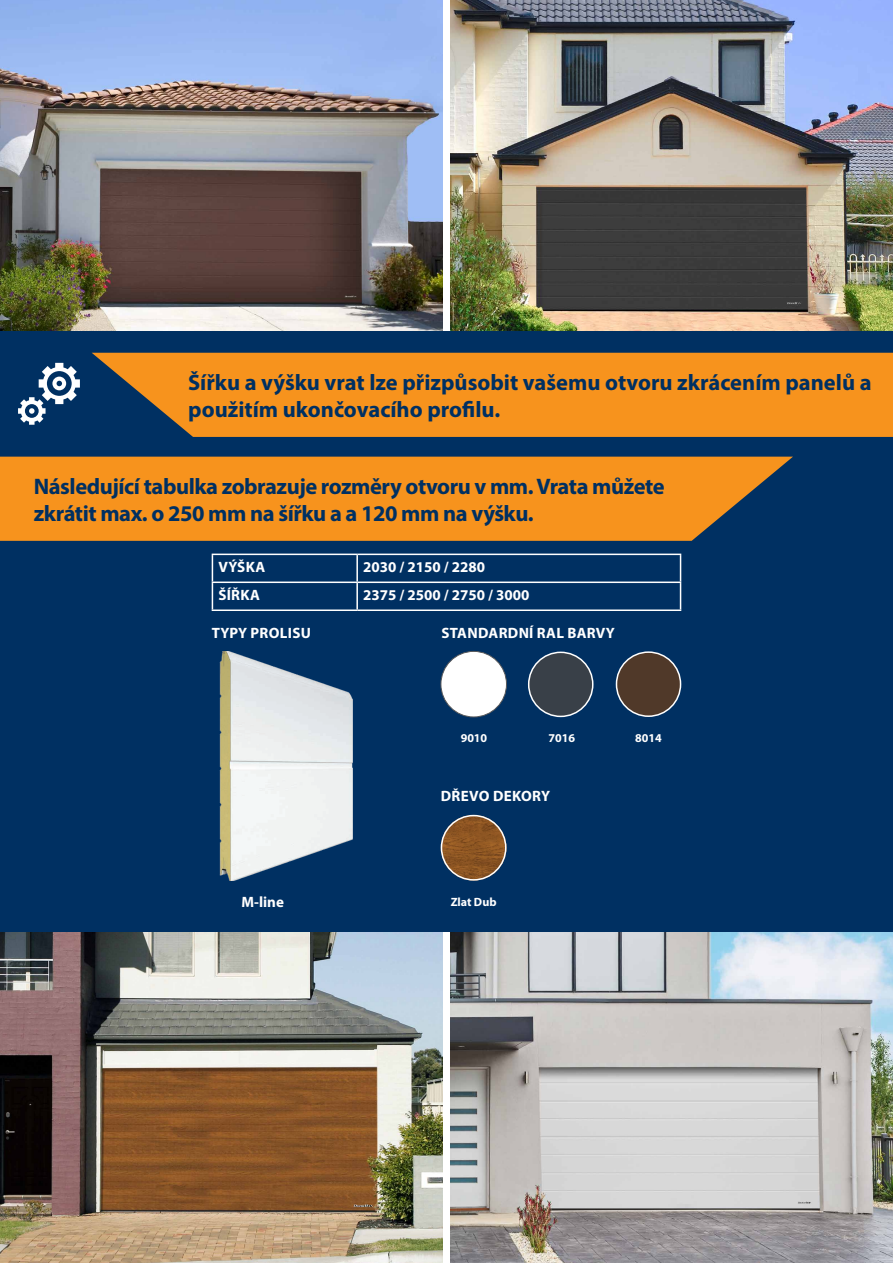
<style>
.page{position:relative;width:893px;height:1263px;background:#fff}
.page>*{position:absolute;margin:0;border:0;box-sizing:border-box;transform-origin:0 0}
.t1{font:700 22.5px/27px "Myriad Pro";letter-spacing:-.015em;color:#003062}
.t2{font:700 15px "Myriad Pro";letter-spacing:.01em;color:#fff}
.t3{font:700 12px "Myriad Pro";color:#fff}
</style>
<div class="page">
<img style="left:0;top:0;width:442px;height:331px">
<img style="left:0;top:932px;width:442px;height:331px">
<img style="left:451px;top:0;width:442px;height:331px">
<img style="left:451px;top:932px;width:442px;height:331px">
<div style="left:0;top:331px;width:893px;height:601px;background:#003062"></div>
<svg style="left:18px;top:363px;width:62px;height:62px"></svg>
<svg style="left:0;top:457px;width:793px;height:84px;background:#e68c21"></svg>
<img style="left:441px;top:815px;width:65px;height:66px;border-radius:33px">
<div style="left:441px;top:815px;width:65px;height:66px;border:2px solid #fff;border-radius:50%"></div>
<div style="left:441px;top:651px;width:65px;height:66px;background:#fff;border-radius:50%"></div>
<div style="left:441px;top:651px;width:66px;height:66px;border:1px solid #57585a;border-radius:50%"></div>
<div style="left:616px;top:652px;width:65px;height:64px;background:#503929;border-radius:50%"></div>
<div style="left:616px;top:651px;width:65px;height:66px;border:2px solid #fff;border-radius:50%"></div>
<div style="left:529px;top:652px;width:64px;height:64px;background:#394048;border-radius:50%"></div>
<div style="left:528px;top:652px;width:65px;height:65px;border:2px solid #fff;border-radius:50%"></div>
<img style="left:219px;top:651px;width:134px;height:230px">
<svg style="left:92px;top:353px;width:801px;height:84px;background:#e78c21"></svg>
<hr style="left:212px;top:554px;width:145px;height:1px;background:#fff">
<hr style="left:357px;top:554px;width:324px;height:1px;background:#fff">
<hr style="left:356px;top:555px;width:2px;height:26px;background:#fff">
<hr style="left:212px;top:581px;width:145px;height:2px;background:#fff">
<svg style="left:212px;top:555px;width:1px;height:54px"></svg>
<hr style="left:357px;top:581px;width:324px;height:2px;background:#fff">
<hr style="left:356px;top:583px;width:2px;height:26px;background:#fff">
<svg style="left:680px;top:555px;width:1px;height:54px"></svg>
<hr style="left:212px;top:609px;width:145px;height:2px;background:#fff">
<hr style="left:357px;top:609px;width:324px;height:2px;background:#fff">
<p class="t1" style="left:188px;top:369px;width:685px">Šířku a výšku vrat lze přizpůsobit vašemu otvoru zkrácením panelů a použitím ukončovacího profilu.</p>
<p class="t1" style="left:34px;top:472px;width:632px">Následující tabulka zobrazuje rozměry otvoru v mm. Vrata můžete zkrátit max. o 250 mm na šířku a a 120 mm na výšku.</p>
<p class="t2" style="left:219px;top:557px;width:48px">VÝŠKA</p>
<p class="t2" style="left:363px;top:557px;width:123px">2030 / 2150 / 2280</p>
<p class="t2" style="left:218px;top:585px;width:43px">ŠÍŘKA</p>
<p class="t2" style="left:363px;top:585px;width:168px">2375 / 2500 / 2750 / 3000</p>
<p class="t2" style="left:212px;top:623px;width:101px">TYPY PROLISU</p>
<p class="t2" style="left:441px;top:623px;width:175px">STANDARDNÍ RAL BARVY</p>
<p class="t3" style="left:461px;top:730px;width:28px">9010</p>
<p class="t3" style="left:548px;top:730px;width:28px">7016</p>
<p class="t3" style="left:635px;top:730px;width:28px">8014</p>
<p class="t2" style="left:241px;top:892px;width:44px">M-line</p>
<p class="t2" style="left:441px;top:786px;width:111px">DŘEVO DEKORY</p>
<p class="t3" style="left:451px;top:894px;width:47px">Zlat Dub</p>
</div>
